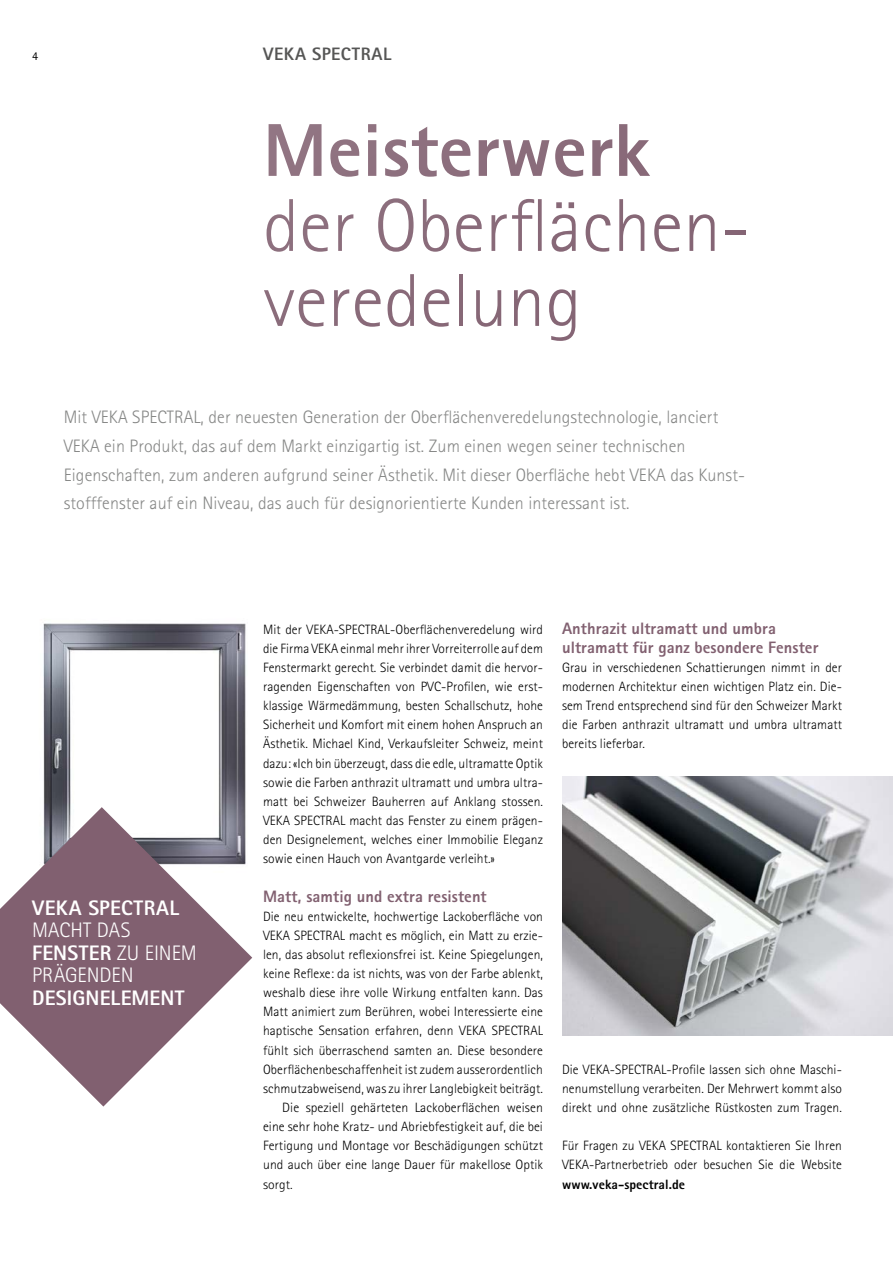
<style>
.page{position:relative;width:893px;height:1263px;background:#fff}
.page>*{position:absolute;margin:0;border:0;box-sizing:border-box;transform-origin:0 0}
.t1{font:300 75px/75px "Rotis Sans Serif";letter-spacing:.005em;color:#816070}
.t2{font:800 75px "Rotis Sans Serif";letter-spacing:.005em;color:#816070}
.Quots_rechts{font:800 21px/22.5px "Rotis Sans Serif";letter-spacing:.01em;color:#fff}
.Lead{font:300 18px/28.7px "Rotis Sans Serif";letter-spacing:.005em;color:#868786}
.Rubriktitel{font:800 18px "Rotis Sans Serif";letter-spacing:.03em;color:#565655}
.Untertitel{font:800 16.5px/19.2px "Rotis Sans Serif";letter-spacing:.005em;color:#816070}
.Grundtext{font:300 13.5px/19.2px "Rotis Sans Serif";letter-spacing:.005em;color:#000;text-align:justify}
.Grundtext_mit_Einzug{font:300 13.5px/19.2px "Rotis Sans Serif";letter-spacing:.005em;color:#000;text-align:justify}
.t3{font:12px "Rotis Sans Serif";color:#000}
.s1{font-weight:300}
.s2{font-weight:800}
</style>
<div class="page">
<img style="left:562px;top:776px;width:331px;height:259px">
<img style="left:43px;top:623px;width:203px;height:184px">
<svg style="left:0;top:807px;width:252px;height:299px;fill:#816070"></svg>
<p class="t3" style="left:32px;top:48px;width:7px">4</p>
<p class="Rubriktitel" style="left:263px;top:42px;width:130px">VEKA SPECTRAL</p>
<h1 class="t2" style="left:263px;top:103px;width:389px">Meisterwerk</h1>
<h1 class="t1" style="left:263px;top:188px;width:489px">der Oberflächen&shy;veredelung</h1>
<p class="Lead" style="left:64px;top:403px;width:683px">Mit VEKA SPECTRAL, der neuesten Generation der Oberflächenveredelungstechnologie, lanciert VEKA ein Produkt, das auf dem Markt einzigartig ist. Zum einen wegen seiner technischen Eigenschaften, zum anderen aufgrund seiner Ästhetik. Mit dieser Oberfläche hebt VEKA das Kunst&shy;stofffenster auf ein Niveau, das auch für designorientierte Kunden interessant ist.</p>
<p class="Quots_rechts" style="left:32px;top:896px;width:166px">VEKA SPECTRAL<br><span class="s1">MACHT DAS<br></span>FENSTER <span class="s1">ZU EINEM<br>PRÄGENDEN<br></span>DESIGNELEMENT</p>
<p class="Grundtext" style="left:263px;top:619px;width:281px">Mit der VEKA-SPECTRAL-Oberflächenveredelung wird die Firma VEKA einmal mehr ihrer Vorreiterrolle auf dem Fenstermarkt gerecht. Sie verbindet damit die hervor&shy;ragenden Eigenschaften von PVC-Profilen, wie erst&shy;klassige Wärmedämmung, besten Schallschutz, hohe Sicherheit und Komfort mit einem hohen Anspruch an Ästhetik. Michael Kind, Verkaufsleiter Schweiz, meint dazu: «Ich bin überzeugt, dass die edle, ultramatte Optik sowie die Farben anthrazit ultramatt und umbra ultra&shy;matt bei Schweizer Bauherren auf Anklang stossen.<br>VEKA SPECTRAL macht das Fenster zu einem prägen&shy;den Designelement, welches einer Immobilie Eleganz sowie einen Hauch von Avantgarde verleiht.»</p>
<p class="Untertitel" style="left:263px;top:886px;width:225px">Matt, samtig und extra resistent</p>
<p class="Grundtext" style="left:263px;top:906px;width:281px">Die neu entwickelte, hochwertige Lackoberfläche von VEKA SPECTRAL macht es möglich, ein Matt zu erzie&shy;len, das absolut reflexionsfrei ist. Keine Spiegelungen, keine Reflexe: da ist nichts, was von der Farbe ablenkt, weshalb diese ihre volle Wirkung entfalten kann. Das Matt animiert zum Berühren, wobei Interessierte eine haptische Sensation erfahren, denn VEKA SPECTRAL fühlt sich überraschend samten an. Diese besondere Oberflächenbeschaffenheit ist zudem ausserordentlich schmutzabweisend, was zu ihrer Langlebigkeit beiträgt.</p>
<p class="Grundtext_mit_Einzug" style="left:263px;top:1098px;width:281px;text-indent:19px">Die speziell gehärteten Lackoberflächen weisen eine sehr hohe Kratz- und Abriebfestigkeit auf, die bei Fertigung und Montage vor Beschädigungen schützt und auch über eine lange Dauer für makellose Optik sorgt.</p>
<p class="Untertitel" style="left:562px;top:618px;width:258px">Anthrazit ultramatt und umbra ultramatt für ganz besondere Fenster</p>
<p class="Grundtext" style="left:562px;top:658px;width:281px">Grau in verschiedenen Schattierungen nimmt in der modernen Architektur einen wichtigen Platz ein. Die&shy;sem Trend entsprechend sind für den Schweizer Markt die Farben anthrazit ultramatt und umbra ultramatt bereits lieferbar.</p>
<p class="Grundtext" style="left:562px;top:1059px;width:281px">Die VEKA-SPECTRAL-Profile lassen sich ohne Maschi&shy;nenumstellung verarbeiten. Der Mehrwert kommt also direkt und ohne zusätzliche Rüstkosten zum Tragen.</p>
<p class="Grundtext" style="left:562px;top:1136px;width:281px">Für Fragen zu VEKA SPECTRAL kontaktieren Sie Ihren VEKA-Partnerbetrieb oder besuchen Sie die Website <span class="s2">www.veka-spectral.de</span></p>
</div>
